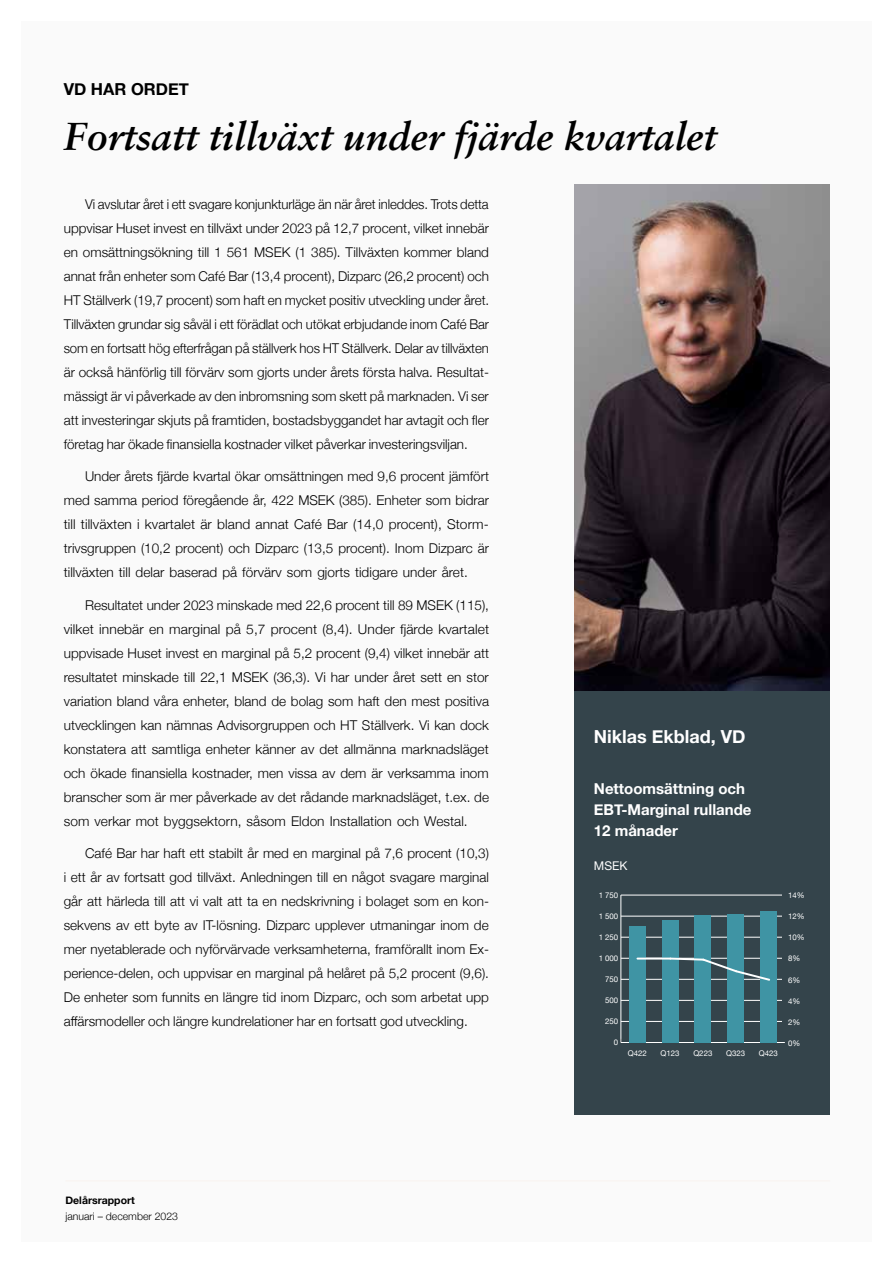
<style>
.page{position:relative;width:893px;height:1263px;background:#fff}
.page>*{position:absolute;margin:0;border:0;box-sizing:border-box;transform-origin:0 0}
.t1{font:italic 700 39px "Sabon LT Pro";color:#000}
.t2{font:700 18px "Helvetica Neue";color:#fff}
.t3{font:700 16.5px "Helvetica Neue";color:#000}
.t4{font:700 15px/21px "Helvetica Neue";color:#fff}
.t5{font:300 13.5px/24px "Helvetica Neue";color:#000;text-align:justify}
.t6{font:12px "Helvetica Neue";color:#fff}
.t7{font:300 10.5px "Helvetica Neue";color:#000}
.t8{font:700 10.5px "Helvetica Neue";color:#000}
.t9{font:7.8px "Helvetica Neue";color:#fff}
</style>
<div class="page">
<div style="left:21px;top:21px;width:851px;height:1221px;background:#fafafa"></div>
<hr style="left:65px;top:1180px;width:765px;height:1px;background:#f9f5f3">
<div style="left:574px;top:690px;width:255px;height:425px;background:#34444b"></div>
<hr style="left:621px;top:1042px;width:164px;height:1px;background:#fff">
<hr style="left:620px;top:895px;width:1px;height:147px;background:#fff">
<hr style="left:621px;top:1021px;width:161px;height:1px;background:#fff">
<hr style="left:621px;top:1000px;width:161px;height:1px;background:#fff">
<hr style="left:621px;top:979px;width:161px;height:1px;background:#fff">
<hr style="left:621px;top:958px;width:161px;height:1px;background:#fff">
<hr style="left:621px;top:937px;width:161px;height:1px;background:#fff">
<hr style="left:621px;top:916px;width:161px;height:1px;background:#fff">
<hr style="left:621px;top:895px;width:161px;height:1px;background:#fff">
<div style="left:629px;top:926px;width:16px;height:116px;background:#3f94a4"></div>
<div style="left:662px;top:920px;width:16px;height:122px;background:#3f94a4"></div>
<div style="left:695px;top:915px;width:16px;height:127px;background:#3f94a4"></div>
<div style="left:727px;top:914px;width:17px;height:128px;background:#3f94a4"></div>
<div style="left:760px;top:911px;width:17px;height:131px;background:#3f94a4"></div>
<hr style="left:637px;top:957px;width:33px;height:2px;background:#fff">
<svg style="left:668px;top:956px;width:103px;height:26px"></svg>
<img style="left:574px;top:185px;width:255px;height:505px">
<p class="t3" style="left:64px;top:76px;width:126px">VD HAR ORDET</p>
<h1 class="t1" style="left:64px;top:112px;width:654px">Fortsatt tillväxt under fjärde kvartalet</h1>
<p class="t5" style="left:64px;top:191px;width:427px;text-indent:21px">Vi avslutar året i ett svagare konjunkturläge än när året inleddes. Trots detta uppvisar Huset invest en tillväxt under 2023 på 12,7 procent, vilket innebär en omsättningsökning till 1 561 MSEK (1 385). Tillväxten kommer bland annat från enheter som Café Bar (13,4 procent), Dizparc (26,2 procent) och HT Ställverk (19,7 procent) som haft en mycket positiv utveckling under året.<br>Tillväxten grundar sig såväl i ett förädlat och utökat erbjudande inom Café Bar som en fortsatt hög efterfrågan på ställverk hos HT Ställverk. Delar av tillväxten är också hänförlig till förvärv som gjorts under årets första halva. Resultat&shy;mässigt är vi påverkade av den inbromsning som skett på marknaden. Vi ser att investeringar skjuts på framtiden, bostadsbyggandet har avtagit och fler företag har ökade finansiella kostnader vilket påverkar investeringsviljan.</p>
<p class="t5" style="left:64px;top:463px;width:427px;text-indent:21px">Under årets fjärde kvartal ökar omsättningen med 9,6 procent jämfört med samma period föregående år, 422 MSEK (385). Enheter som bidrar till tillväxten i kvartalet är bland annat Café Bar (14,0 procent), Storm&shy;trivsgruppen (10,2 procent) och Dizparc (13,5 procent). Inom Dizparc är tillväxten till delar baserad på förvärv som gjorts tidigare under året.</p>
<p class="t5" style="left:64px;top:592px;width:427px;text-indent:21px">Resultatet under 2023 minskade med 22,6 procent till 89 MSEK (115), vilket innebär en marginal på 5,7 procent (8,4). Under fjärde kvartalet uppvisade Huset invest en marginal på 5,2 procent (9,4) vilket innebär att resultatet minskade till 22,1 MSEK (36,3). Vi har under året sett en stor variation bland våra enheter, bland de bolag som haft den mest positiva utvecklingen kan nämnas Advisorgruppen och HT Ställverk. Vi kan dock konstatera att samtliga enheter känner av det allmänna marknadsläget och ökade finansiella kostnader, men vissa av dem är verksamma inom branscher som är mer påverkade av det rådande marknadsläget, t.ex. de som verkar mot byggsektorn, såsom Eldon Installation och Westal.</p>
<p class="t5" style="left:64px;top:840px;width:427px;text-indent:21px">Café Bar har haft ett stabilt år med en marginal på 7,6 procent (10,3) i ett år av fortsatt god tillväxt. Anledningen till en något svagare marginal går att härleda till att vi valt att ta en nedskrivning i bolaget som en kon&shy;sekvens av ett byte av IT-lösning. Dizparc upplever utmaningar inom de mer nyetablerade och nyförvärvade verksamheterna, framförallt inom Ex&shy;perience-delen, och uppvisar en marginal på helåret på 5,2 procent (9,6).<br>De enheter som funnits en längre tid inom Dizparc, och som arbetat upp affärsmodeller och längre kundrelationer har en fortsatt god utveckling.</p>
<h2 class="t2" style="left:594px;top:722px;width:153px">Niklas Ekblad, VD</h2>
<p class="t4" style="left:594px;top:779px;width:159px">Nettoomsättning och<br>EBT-Marginal rullande<br>12 månader</p>
<p class="t6" style="left:594px;top:857px;width:35px">MSEK</p>
<p class="t9" style="left:599px;top:889px;width:21px">1 750</p>
<p class="t9" style="left:599px;top:910px;width:21px">1 500</p>
<p class="t9" style="left:599px;top:932px;width:21px">1 250</p>
<p class="t9" style="left:599px;top:953px;width:21px">1 000</p>
<p class="t9" style="left:605px;top:974px;width:15px">750</p>
<p class="t9" style="left:605px;top:995px;width:15px">500</p>
<p class="t9" style="left:605px;top:1016px;width:15px">250</p>
<p class="t9" style="left:614px;top:1037px;width:6px">0</p>
<p class="t9" style="left:628px;top:1048px;width:21px">Q422</p>
<p class="t9" style="left:660px;top:1048px;width:21px">Q123</p>
<p class="t9" style="left:693px;top:1048px;width:21px">Q223</p>
<p class="t9" style="left:726px;top:1048px;width:21px">Q323</p>
<p class="t9" style="left:759px;top:1048px;width:21px">Q423</p>
<p class="t9" style="left:788px;top:889px;width:18px">14%</p>
<p class="t9" style="left:788px;top:911px;width:18px">12%</p>
<p class="t9" style="left:788px;top:932px;width:18px">10%</p>
<p class="t9" style="left:788px;top:953px;width:14px">8%</p>
<p class="t9" style="left:788px;top:974px;width:14px">6%</p>
<p class="t9" style="left:788px;top:995px;width:14px">4%</p>
<p class="t9" style="left:788px;top:1016px;width:14px">2%</p>
<p class="t9" style="left:788px;top:1038px;width:14px">0%</p>
<p class="t8" style="left:65px;top:1192px;width:71px">Delårsrapport</p>
<p class="t7" style="left:65px;top:1208px;width:114px">januari – december 2023</p>
</div>
